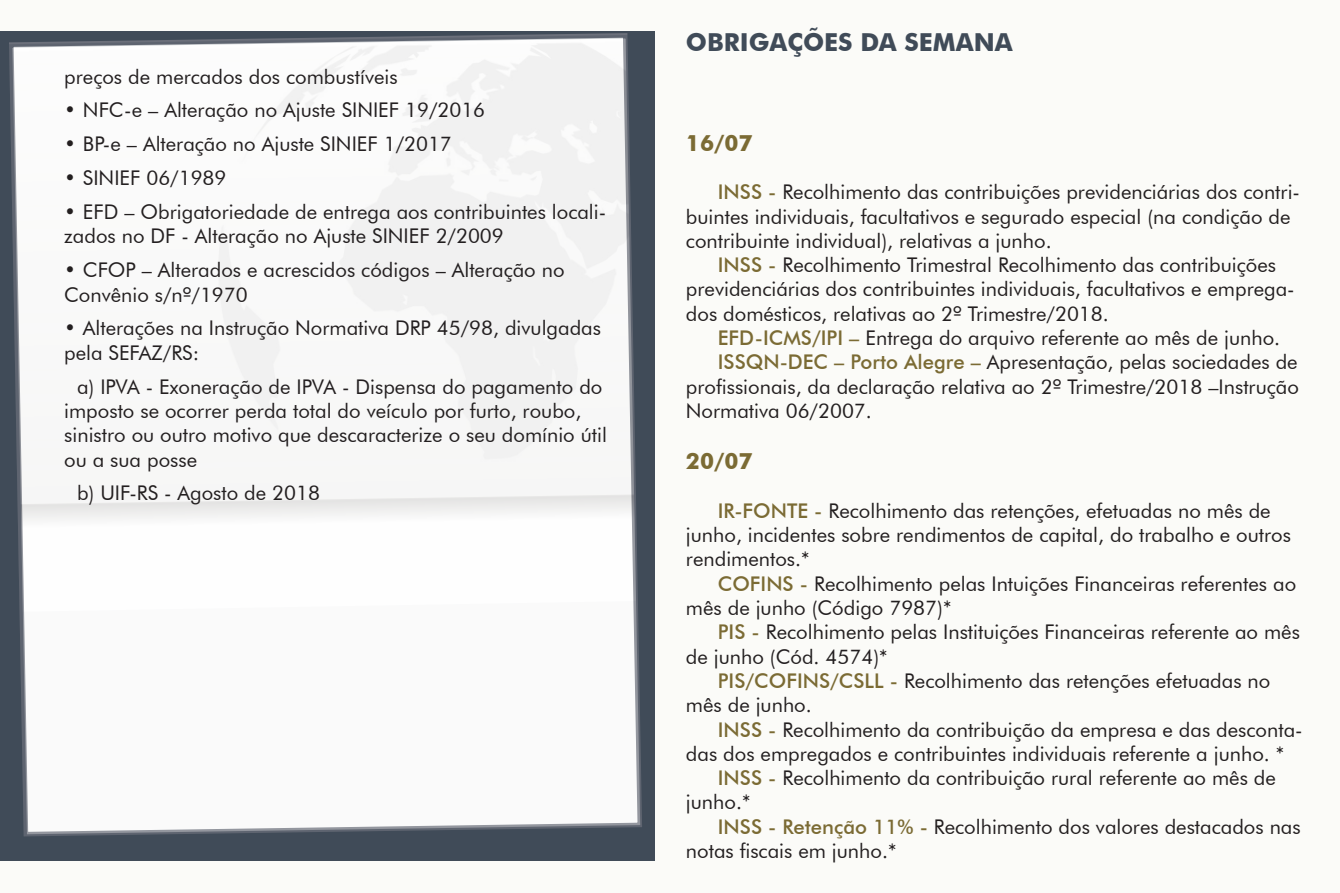
<style>
.page{position:relative;width:1340px;height:893px;background:#fff}
.page>*{position:absolute;margin:0;border:0;box-sizing:border-box;transform-origin:0 0}
.Título_Azul{font:700 24.75px "Futura BT";color:#404b58}
.Título_Dourado{font:700 22.5px "Futura BT";color:#7b6b34}
.Corpo{font:20.25px/24.3px "Futura BT";color:#231f20}
.Corpo__Destaques_da{font:20.25px/24.3px "Futura BT";color:#231f20}
.s1{font-weight:500;color:#7b6b34}
</style>
<div class="page">
<div style="left:0;top:0;width:1339px;height:893px;background:#fbfbf8"></div>
<div style="left:0;top:32px;width:654px;height:829px;background:#404b58"></div>
<svg style="left:9px;top:33px;width:633px;height:804px;background:#eeeeef"></svg>
<p class="Corpo" style="left:64px;top:64px;width:335px">preços de mercados dos combustíveis</p>
<p class="Corpo" style="left:64px;top:98px;width:422px">• NFC-e – Alteração no Ajuste SINIEF 19/2016</p>
<p class="Corpo" style="left:64px;top:132px;width:389px">• BP-e – Alteração no Ajuste SINIEF 1/2017</p>
<p class="Corpo" style="left:64px;top:166px;width:164px">• SINIEF 06/1989</p>
<p class="Corpo" style="left:64px;top:200px;width:543px">• EFD – Obrigatoriedade de entrega aos contribuintes locali&shy;zados no DF - Alteração no Ajuste SINIEF 2/2009</p>
<p class="Corpo" style="left:64px;top:258px;width:502px">• CFOP – Alterados e acrescidos códigos – Alteração no<br>Convênio s/nº/1970</p>
<p class="Corpo" style="left:64px;top:316px;width:538px">• Alterações na Instrução Normativa DRP 45/98, divulgadas pela SEFAZ/RS:</p>
<p class="Corpo__Destaques_da" style="left:64px;top:374px;width:544px;text-indent:13px">a) IPVA - Exoneração de IPVA - Dispensa do pagamento do imposto se ocorrer perda total do veículo por furto, roubo, sinistro ou outro motivo que descaracterize o seu domínio útil ou a sua posse</p>
<p class="Corpo__Destaques_da" style="left:77px;top:481px;width:244px">b) UIF-RS - Agosto de 2018</p>
<p class="Título_Azul" style="left:686px;top:27px;width:328px">OBRIGAÇÕES DA SEMANA</p>
<p class="Título_Dourado" style="left:686px;top:129px;width:68px">16/07</p>
<p class="Corpo" style="left:686px;top:180px;width:615px;text-indent:32px"><span class="s1">INSS -</span> Recolhimento das contribuições previdenciárias dos contri&shy;buintes individuais, facultativos e segurado especial (na condição de contribuinte individual), relativas a junho.</p>
<p class="Corpo" style="left:686px;top:253px;width:610px;text-indent:32px"><span class="s1">INSS -</span> Recolhimento Trimestral Recolhimento das contribuições previdenciárias dos contribuintes individuais, facultativos e emprega&shy;dos domésticos, relativas ao 2º Trimestre/2018.</p>
<p class="Corpo" style="left:718px;top:325px;width:564px"><span class="s1">EFD-ICMS/IPI –</span> Entrega do arquivo referente ao mês de junho.</p>
<p class="Corpo" style="left:686px;top:350px;width:614px;text-align:justify;text-indent:32px"><span class="s1">ISSQN-DEC – Porto Alegre –</span> Apresentação, pelas sociedades de profissionais, da declaração relativa ao 2º Trimestre/2018 –Instrução Normativa 06/2007.</p>
<p class="Título_Dourado" style="left:686px;top:448px;width:68px">20/07</p>
<p class="Corpo" style="left:686px;top:498px;width:606px;text-indent:32px"><span class="s1">IR-FONTE -</span> Recolhimento das retenções, efetuadas no mês de junho, incidentes sobre rendimentos de capital, do trabalho e outros rendimentos.*</p>
<p class="Corpo" style="left:686px;top:571px;width:611px;text-indent:32px"><span class="s1">COFINS -</span> Recolhimento pelas Intuições Financeiras referentes ao mês de junho (Código 7987)*</p>
<p class="Corpo" style="left:686px;top:620px;width:615px;text-indent:32px"><span class="s1">PIS -</span> Recolhimento pelas Instituições Financeiras referente ao mês de junho (Cód. 4574)*</p>
<p class="Corpo" style="left:686px;top:668px;width:586px;text-indent:32px"><span class="s1">PIS/COFINS/CSLL -</span> Recolhimento das retenções efetuadas no mês de junho.</p>
<p class="Corpo" style="left:686px;top:717px;width:618px;text-indent:32px"><span class="s1">INSS -</span> Recolhimento da contribuição da empresa e das desconta&shy;das dos empregados e contribuintes individuais referente a junho. *</p>
<p class="Corpo" style="left:686px;top:766px;width:591px;text-indent:32px"><span class="s1">INSS -</span> Recolhimento da contribuição rural referente ao mês de junho.*</p>
<p class="Corpo" style="left:686px;top:814px;width:616px;text-indent:32px"><span class="s1">INSS - Retenção 11% -</span> Recolhimento dos valores destacados nas notas fiscais em junho.*</p>
</div>
